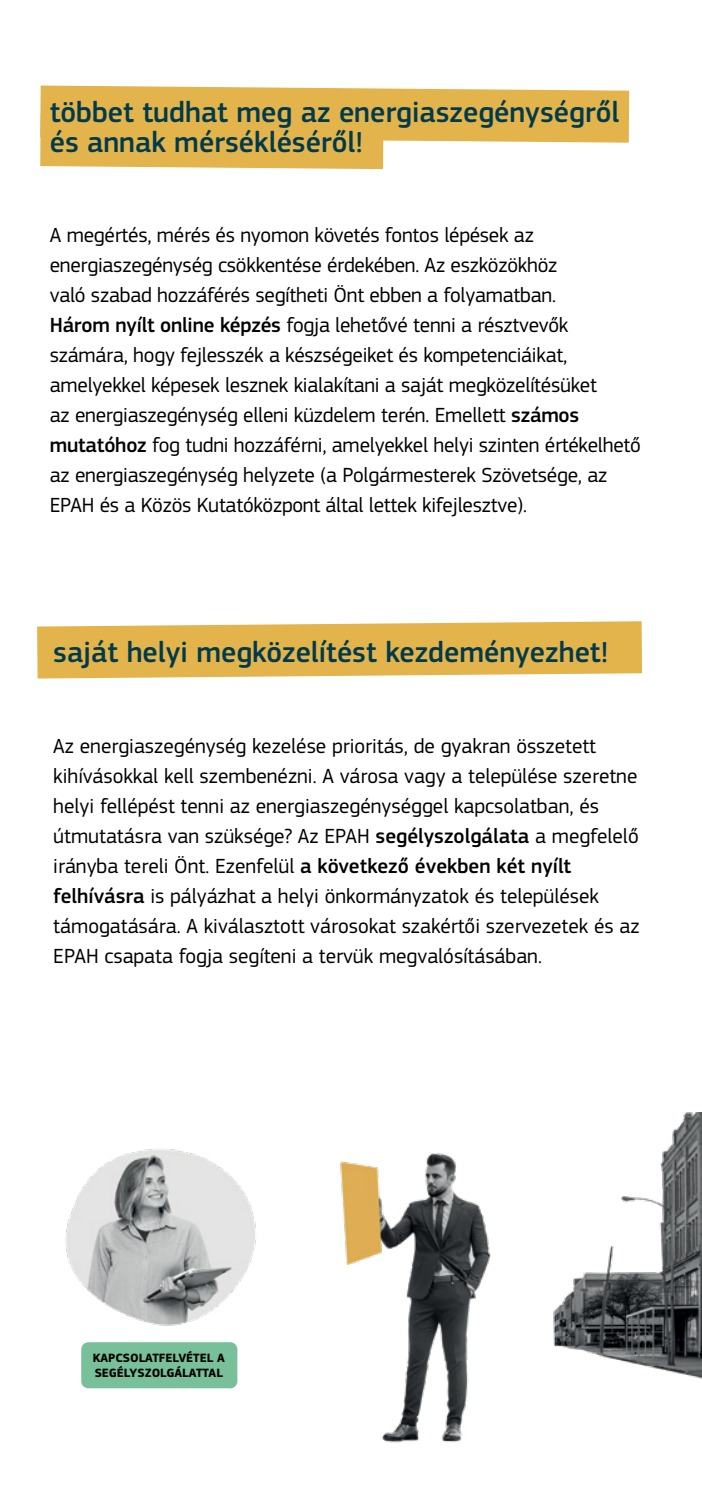
<style>
.page{position:relative;width:702px;height:1489px;background:#fff}
.page>*{position:absolute;margin:0;border:0;box-sizing:border-box;transform-origin:0 0}
.t1{font:500 30px/30px "EC Square Sans Pro";color:#003a4b}
.t2{font:21.25px/30px "EC Square Sans Pro";letter-spacing:-.01em;color:#000}
.t3{font:700 12.5px/15px "EC Square Sans Pro";color:#000}
.s1{font-weight:500}
</style>
<div class="page">
<svg style="left:40px;top:86px;width:589px;height:83px"></svg>
<svg style="left:37px;top:621px;width:605px;height:57px;background:#e5b95b"></svg>
<img style="left:340px;top:1112px;width:362px;height:330px">
<img style="left:66px;top:1149px;width:190px;height:240px">
<div style="left:81px;top:1341px;width:156px;height:47px;background:#78c099;border-radius:7px"></div>
<h1 class="t1" style="left:50px;top:98px;width:571px">többet tudhat meg az energiaszegénységről és annak mérsékléséről!</h1>
<p class="t2" style="left:50px;top:220px;width:592px">A megértés, mérés és nyomon követés fontos lépések az energiaszegénység csökkentése érdekében. Az eszközökhöz<br>való szabad hozzáférés segítheti Önt ebben a folyamatban.<br><span class="s1">Három nyílt online képzés</span> fogja lehetővé tenni a résztvevők számára, hogy fejlesszék a készségeiket és kompetenciáikat, amelyekkel képesek lesznek kialakítani a saját megközelítésüket<br>az energiaszegénység elleni küzdelem terén. Emellett <span class="s1">számos mutatóhoz</span> fog tudni hozzáférni, amelyekkel helyi szinten értékelhető az energiaszegénység helyzete (a Polgármesterek Szövetsége, az EPAH és a Közös Kutatóközpont által lettek kifejlesztve).</p>
<h1 class="t1" style="left:53px;top:638px;width:556px">saját helyi megközelítést kezdeményezhet!</h1>
<p class="t2" style="left:53px;top:730px;width:587px">Az energiaszegénység kezelése prioritás, de gyakran összetett kihívásokkal kell szembenézni. A városa vagy a települése szeretne helyi fellépést tenni az energiaszegénységgel kapcsolatban, és útmutatásra van szüksége? Az EPAH <span class="s1">segélyszolgálata</span> a megfelelő irányba tereli Önt. Ezenfelül <span class="s1">a következő években két nyílt felhívásra</span> is pályázhat a helyi önkormányzatok és települések támogatására. A kiválasztott városokat szakértői szervezetek és az EPAH csapata fogja segíteni a tervük megvalósításában.</p>
<p class="t3" style="left:93px;top:1351px;width:133px">KAPCSOLATFELVÉTEL A<br>SEGÉLYSZOLGÁLATTAL</p>
</div>
